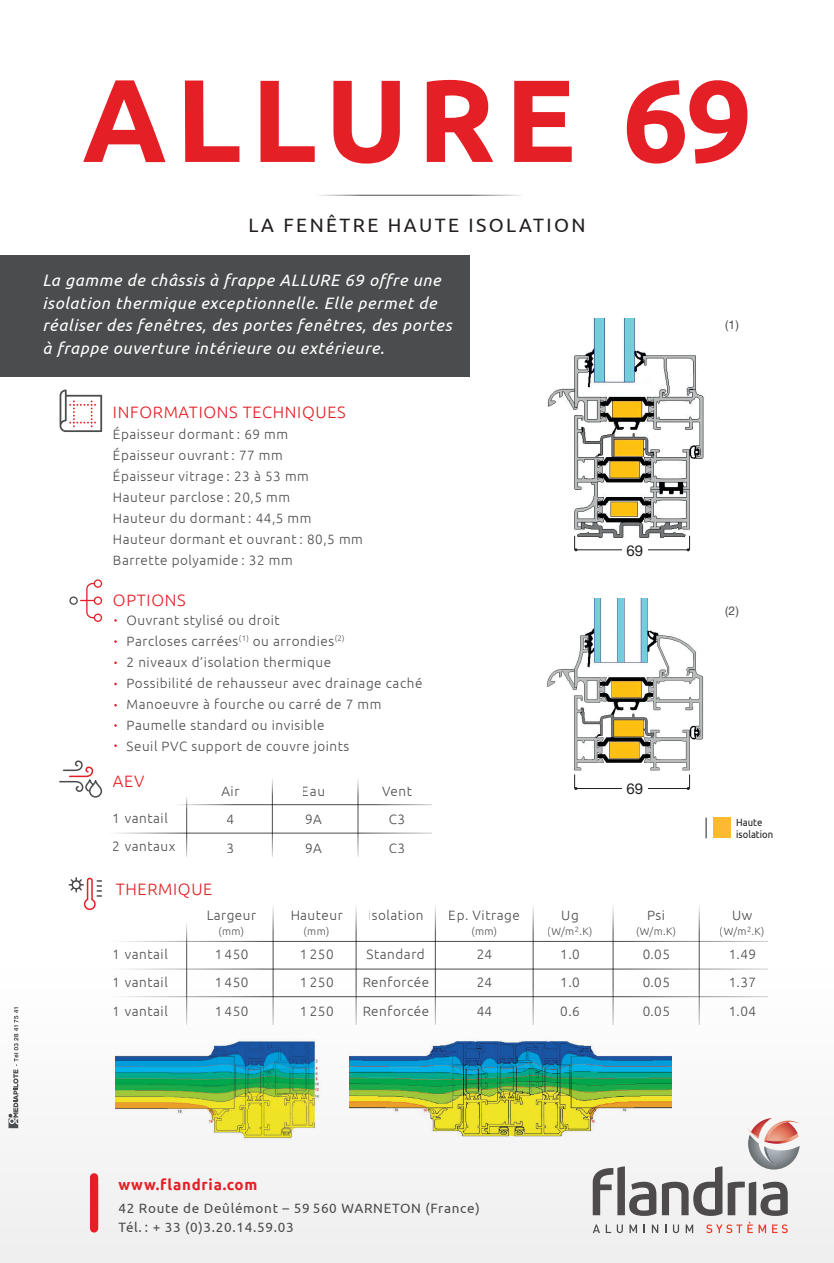
<style>
.page{position:relative;width:834px;height:1263px;background:#fff}
.page>*{position:absolute;margin:0;border:0;box-sizing:border-box;transform-origin:0 0}
.t1{font:19.35px "Ubuntu";letter-spacing:.125em;color:#231f20}
.t2{font:italic 16.5px/22.5px "Ubuntu";letter-spacing:.04em;color:#fff}
.t3{font:300 16.5px "Ubuntu";letter-spacing:.04em;color:#e41f25}
.t4{font:700 15px "Ubuntu";letter-spacing:.05em;color:#e41f25}
.t5{font:15px "Helvetica Neue";color:#231f20}
.t6{font:300 13.5px/28.5px "Ubuntu";letter-spacing:.04em;color:#4b4c4d;text-align:justify}
.t7{font:13.5px "Ubuntu";letter-spacing:.05em;color:#4b4c4d}
.t8{font:12px "Helvetica Neue";color:#4b4c4d}
.t9{font:300 10.5px "Ubuntu";color:#4b4c4d}
.t10{font:10.5px "Ubuntu";color:#231f20;scale:.9 1}
</style>
<div class="page">
<div style="left:0;top:969px;width:833px;height:294px;background:#efeff0"></div>
<div style="left:90px;top:1177px;width:8px;height:51px;background:#e41f25"></div>
<img style="left:547px;top:319px;width:157px;height:221px">
<img style="left:547px;top:599px;width:157px;height:172px">
<svg style="left:59px;top:760px;width:44px;height:38px"></svg>
<div style="left:712px;top:817px;width:18px;height:21px;background:#fdb931"></div>
<svg style="left:705px;top:817px;width:1px;height:21px"></svg>
<hr style="left:576px;top:549px;width:112px;height:1px;background:#231f20">
<div style="left:622px;top:544px;width:25px;height:12px;background:#fff"></div>
<svg style="left:574px;top:536px;width:3px;height:15px"></svg>
<svg style="left:686px;top:536px;width:4px;height:15px"></svg>
<hr style="left:576px;top:788px;width:112px;height:1px;background:#231f20">
<div style="left:622px;top:782px;width:25px;height:12px;background:#fff"></div>
<svg style="left:574px;top:774px;width:3px;height:16px"></svg>
<svg style="left:687px;top:774px;width:3px;height:16px"></svg>
<div style="left:0;top:255px;width:469px;height:121px;background:#4b4c4d"></div>
<svg style="left:83px;top:80px;width:82px;height:82px"></svg>
<svg style="left:185px;top:81px;width:54px;height:81px"></svg>
<svg style="left:260px;top:81px;width:55px;height:81px"></svg>
<svg style="left:333px;top:81px;width:67px;height:83px"></svg>
<svg style="left:426px;top:80px;width:67px;height:82px"></svg>
<svg style="left:514px;top:81px;width:57px;height:81px"></svg>
<svg style="left:626px;top:80px;width:121px;height:84px"></svg>
<svg style="left:60px;top:389px;width:42px;height:43px"></svg>
<svg style="left:69px;top:579px;width:33px;height:43px"></svg>
<hr style="left:105px;top:969px;width:663px;height:1px;background:#fff">
<hr style="left:105px;top:996px;width:663px;height:1px;background:#fff">
<hr style="left:273px;top:899px;width:1px;height:126px;background:#fff">
<hr style="left:355px;top:899px;width:1px;height:126px;background:#fff">
<hr style="left:435px;top:899px;width:1px;height:126px;background:#fff">
<hr style="left:532px;top:899px;width:1px;height:126px;background:#fff">
<hr style="left:612px;top:899px;width:1px;height:126px;background:#fff">
<hr style="left:698px;top:899px;width:1px;height:126px;background:#fff">
<hr style="left:186px;top:920px;width:1px;height:105px;background:#fff">
<svg style="left:68px;top:877px;width:34px;height:33px"></svg>
<img style="left:116px;top:1036px;width:208px;height:102px">
<img style="left:349px;top:1035px;width:322px;height:102px">
<svg style="left:9px;top:1007px;width:9px;height:121px"></svg>
<svg style="left:592px;top:1118px;width:207px;height:98px"></svg>
<svg style="left:592px;top:1224px;width:30px;height:9px"></svg>
<svg style="left:629px;top:1224px;width:8px;height:9px"></svg>
<svg style="left:643px;top:1224px;width:2px;height:9px"></svg>
<svg style="left:651px;top:1224px;width:7px;height:9px"></svg>
<svg style="left:673px;top:1224px;width:6px;height:9px"></svg>
<svg style="left:685px;top:1224px;width:8px;height:9px"></svg>
<svg style="left:706px;top:1222px;width:46px;height:11px"></svg>
<svg style="left:758px;top:1224px;width:8px;height:9px"></svg>
<svg style="left:772px;top:1224px;width:15px;height:9px"></svg>
<p class="t1" style="left:248px;top:213px;width:339px">LA FENÊTRE HAUTE ISOLATION</p>
<p class="t2" style="left:43px;top:269px;width:410px">La gamme de châssis à frappe ALLURE 69 offre une isolation thermique exceptionnelle. Elle permet de réaliser des fenêtres, des portes fenêtres, des portes à frappe ouverture intérieure ou extérieure.</p>
<p class="t3" style="left:113px;top:402px;width:234px">INFORMATIONS TECHNIQUES</p>
<p class="t6" style="left:113px;top:419px;width:177px">Épaisseur dormant : 69 mm</p>
<p class="t6" style="left:113px;top:440px;width:171px">Épaisseur ouvrant : 77 mm</p>
<p class="t6" style="left:113px;top:461px;width:197px">Épaisseur vitrage : 23 à 53 mm</p>
<p class="t6" style="left:113px;top:482px;width:178px">Hauteur parclose : 20,5 mm</p>
<p class="t6" style="left:113px;top:503px;width:200px">Hauteur du dormant : 44,5 mm</p>
<p class="t6" style="left:113px;top:524px;width:251px">Hauteur dormant et ouvrant : 80,5 mm</p>
<p class="t6" style="left:113px;top:545px;width:181px">Barrette polyamide : 32 mm</p>
<p class="t3" style="left:113px;top:590px;width:74px">OPTIONS</p>
<p class="t6" style="left:127px;top:605px;width:155px">Ouvrant stylisé ou droit</p>
<p class="t6" style="left:127px;top:626px;width:219px">Parcloses carrées<sup>(1)</sup> ou arrondies<sup>(2)</sup></p>
<p class="t6" style="left:127px;top:647px;width:206px">2 niveaux d’isolation thermique</p>
<p class="t6" style="left:127px;top:668px;width:297px">Possibilité de rehausseur avec drainage caché</p>
<p class="t6" style="left:127px;top:689px;width:256px">Manoeuvre à fourche ou carré de 7 mm</p>
<p class="t6" style="left:127px;top:710px;width:199px">Paumelle standard ou invisible</p>
<p class="t6" style="left:127px;top:731px;width:224px">Seuil PVC support de couvre joints</p>
<p class="t3" style="left:113px;top:771px;width:33px">AEV</p>
<p class="t6" style="left:113px;top:803px;width:64px">1 vantail<br>2 vantaux</p>
<p class="t6" style="left:221px;top:776px;width:19px;text-align:center">Air<br>4<br>3</p>
<p class="t6" style="left:302px;top:776px;width:25px;text-align:left">Eau<br>9A<br>9A</p>
<p class="t6" style="left:382px;top:776px;width:31px;text-align:center">Vent<br>C3<br>C3</p>
<p class="t3" style="left:116px;top:879px;width:98px">THERMIQUE</p>
<p class="t6" style="left:206px;top:900px;width:51px">Largeur</p>
<p class="t9" style="left:218px;top:924px;width:27px">(mm)</p>
<p class="t6" style="left:113px;top:939px;width:56px">1 vantail 1 vantail 1 vantail</p>
<p class="t6" style="left:214px;top:939px;width:36px">1 450<br>1 450<br>1 450</p>
<p class="t6" style="left:290px;top:900px;width:54px">Hauteur</p>
<p class="t9" style="left:303px;top:924px;width:27px">(mm)</p>
<p class="t6" style="left:299px;top:939px;width:36px">1 250<br>1 250<br>1 250</p>
<p class="t6" style="left:368px;top:900px;width:57px">Isolation</p>
<p class="t6" style="left:561px;top:900px;width:19px">Ug</p>
<p class="t9" style="left:547px;top:924px;width:46px">(W/m<sup>2</sup>.K)</p>
<p class="t6" style="left:560px;top:939px;width:21px">1.0<br>1.0<br>0.6</p>
<p class="t6" style="left:448px;top:900px;width:73px">Ep. Vitrage</p>
<p class="t9" style="left:471px;top:924px;width:27px">(mm)</p>
<p class="t6" style="left:476px;top:939px;width:17px">24<br>24<br>44</p>
<p class="t6" style="left:362px;top:939px;width:68px;text-align:center">Standard<br>Renforcée<br>Renforcée</p>
<p class="t5" style="left:626px;top:541px;width:18px">69</p>
<p class="t5" style="left:626px;top:780px;width:18px">69</p>
<p class="t6" style="left:647px;top:900px;width:20px">Psi</p>
<p class="t9" style="left:636px;top:924px;width:42px">(W/m.K)</p>
<p class="t6" style="left:642px;top:939px;width:29px">0.05<br>0.05<br>0.05</p>
<p class="t8" style="left:725px;top:317px;width:15px">(1)</p>
<p class="t8" style="left:725px;top:604px;width:15px">(2)</p>
<p class="t10" style="left:736px;top:815px;width:30px">Haute</p>
<p class="t10" style="left:736px;top:828px;width:42px">isolation</p>
<p class="t6" style="left:732px;top:900px;width:22px">Uw</p>
<p class="t9" style="left:719px;top:924px;width:46px">(W/m<sup>2</sup>.K)</p>
<p class="t6" style="left:728px;top:939px;width:29px">1.49<br>1.37<br>1.04</p>
<p class="t4" style="left:118px;top:1175px;width:140px">www.flandria.com</p>
<p class="t7" style="left:118px;top:1200px;width:363px">42 Route de Deûlémont – 59 560 WARNETON (France)</p>
<p class="t7" style="left:118px;top:1219px;width:177px">Tél. : + 33 (0)3.20.14.59.03</p>
</div>
